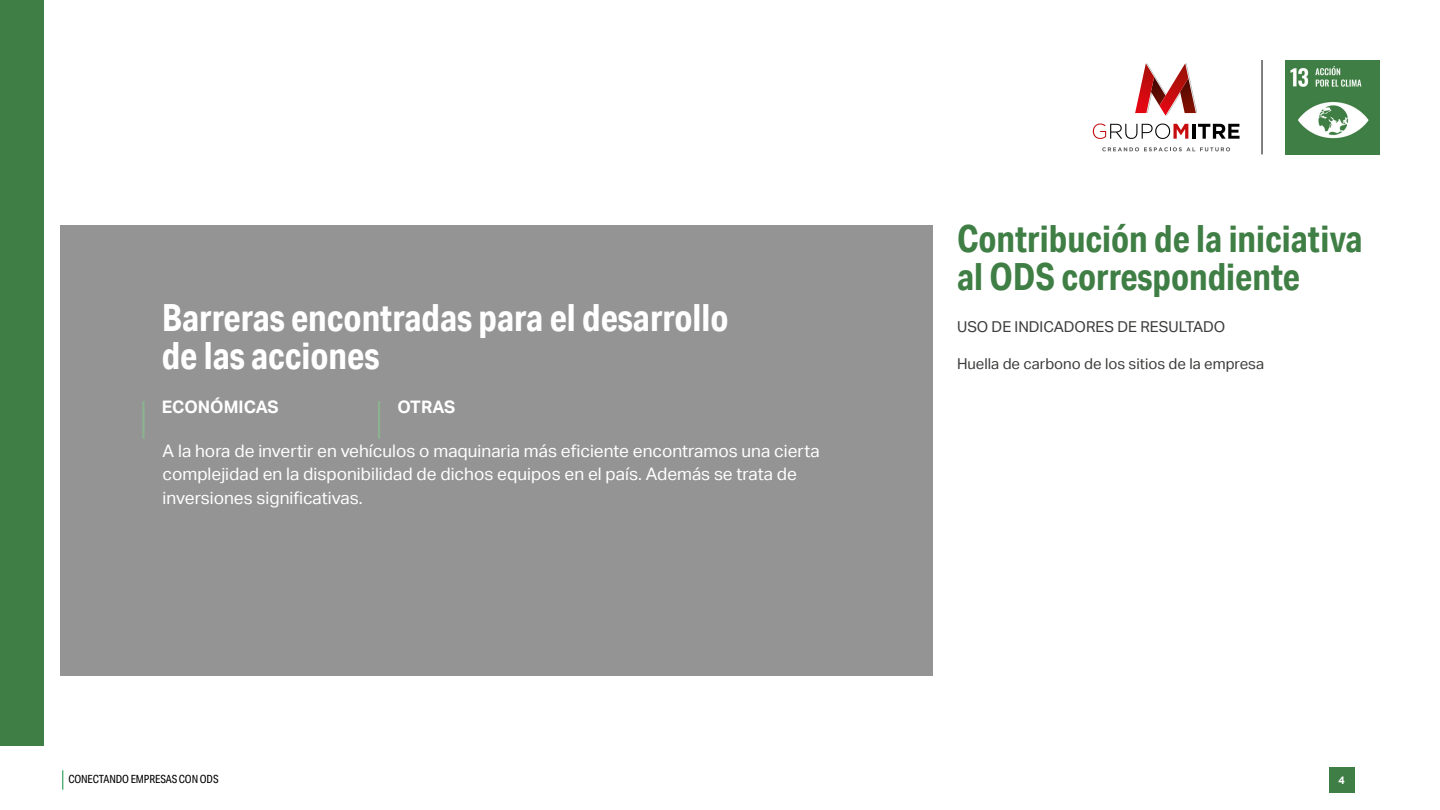
<style>
.page{position:relative;width:1440px;height:810px;background:#fff}
.page>*{position:absolute;margin:0;border:0;box-sizing:border-box;transform-origin:0 0}
.t1{font:700 37.5px/38.2px "Aktiv Grotesk Cd";color:#fff}
.t2{font:700 37.5px/38.2px "Aktiv Grotesk Cd";color:#3f7e44}
.t3{font:17.25px/23.2px "Aktiv Grotesk";color:#fff}
.t4{font:700 17.25px "Aktiv Grotesk";color:#fff}
.t5{font:15px "Aktiv Grotesk";color:#3c3c3b}
.t6{font:11.25px "Aktiv Grotesk Cd";letter-spacing:-.01em;color:#000}
.t7{font:700 10.88px "Aktiv Grotesk";color:#fff}
</style>
<div class="page">
<svg style="left:62px;top:770px;width:1px;height:20px"></svg>
<div style="left:1329px;top:767px;width:25px;height:26px;background:#3f7e44"></div>
<img style="left:1285px;top:60px;width:95px;height:95px">
<hr style="left:1262px;top:60px;width:1px;height:94px;background:#000">
<svg style="left:1093px;top:124px;width:95px;height:15px"></svg>
<hr style="left:1192px;top:124px;width:3px;height:15px;background:#000">
<svg style="left:1198px;top:124px;width:42px;height:15px"></svg>
<svg style="left:1102px;top:147px;width:128px;height:4px"></svg>
<svg style="left:1135px;top:63px;width:62px;height:53px"></svg>
<div style="left:0;top:0;width:44px;height:746px;background:#3f7e44"></div>
<div style="left:60px;top:225px;width:872px;height:450px;background:#949494"></div>
<hr style="left:142px;top:401px;width:3px;height:38px;background:#8cb18f">
<hr style="left:378px;top:401px;width:2px;height:38px;background:#8cb18f">
<h1 class="t1" style="left:162px;top:298px;width:568px">Barreras encontradas para el desarrollo de las acciones</h1>
<p class="t4" style="left:162px;top:397px;width:118px">ECONÓMICAS</p>
<p class="t4" style="left:397px;top:397px;width:60px">OTRAS</p>
<p class="t3" style="left:163px;top:439px;width:658px">A la hora de invertir en vehículos o maquinaria más eficiente encontramos una cierta complejidad en la disponibilidad de dichos equipos en el país. Además se trata de inversiones significativas.</p>
<h1 class="t2" style="left:957px;top:219px;width:407px">Contribución de la iniciativa al ODS correspondiente</h1>
<p class="t5" style="left:957px;top:318px;width:270px">USO DE INDICADORES DE RESULTADO</p>
<p class="t5" style="left:957px;top:355px;width:309px">Huella de carbono de los sitios de la empresa</p>
<p class="t6" style="left:68px;top:773px;width:152px">CONECTANDO EMPRESAS CON ODS</p>
<p class="t7" style="left:1338px;top:774px;width:8px">4</p>
</div>
